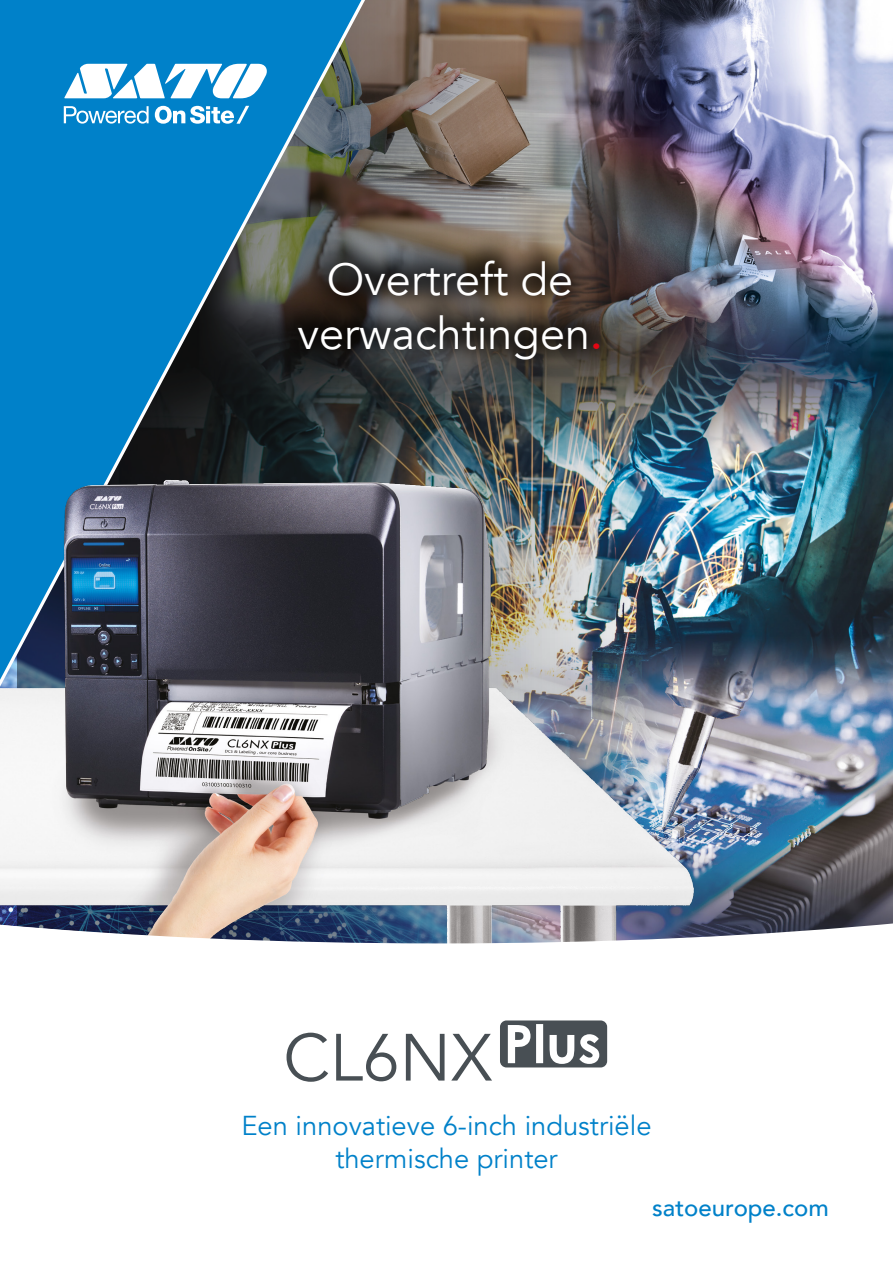
<style>
.page{position:relative;width:893px;height:1263px;background:#fff}
.page>*{position:absolute;margin:0;border:0;box-sizing:border-box;transform-origin:0 0}
.t1{font:66px "Avenir";color:#484f54}
.t2{font:45px/54px "Avenir";color:#fff;text-align:center}
.t3{font:27.3px/32.7px "Avenir";color:#0081c9;text-align:center}
.t4{font:500 24px "Avenir";color:#0081c9}
.s1{font-weight:500;color:#e30613}
</style>
<div class="page">
<img style="left:682px;top:0;width:211px;height:922px">
<img style="left:406px;top:0;width:276px;height:381px">
<img style="left:406px;top:381px;width:358px;height:541px">
<svg style="left:16px;top:922px;width:877px;height:146px"></svg>
<svg style="left:500px;top:1020px;width:107px;height:47px"></svg>
<div style="left:270px;top:229px;width:354px;height:154px;background:#000;opacity:.75"></div>
<svg style="left:0;top:0;width:406px;height:926px;background:#3f7796"></svg>
<svg style="left:64px;top:106px;width:85px;height:18px"></svg>
<svg style="left:155px;top:106px;width:94px;height:18px"></svg>
<svg style="left:64px;top:64px;width:203px;height:34px"></svg>
<img style="left:0;top:471px;width:531px;height:339px">
<h2 class="t2" style="left:298px;top:253px;width:307px">Overtreft de verwachtingen<span class="s1">.</span></h2>
<h1 class="t1" style="left:283px;top:1018px;width:211px">CL6NX</h1>
<p class="t3" style="left:241px;top:1110px;width:412px">Een innovatieve 6-inch industriële thermische printer</p>
<p class="t4" style="left:652px;top:1187px;width:178px">satoeurope.com</p>
</div>
